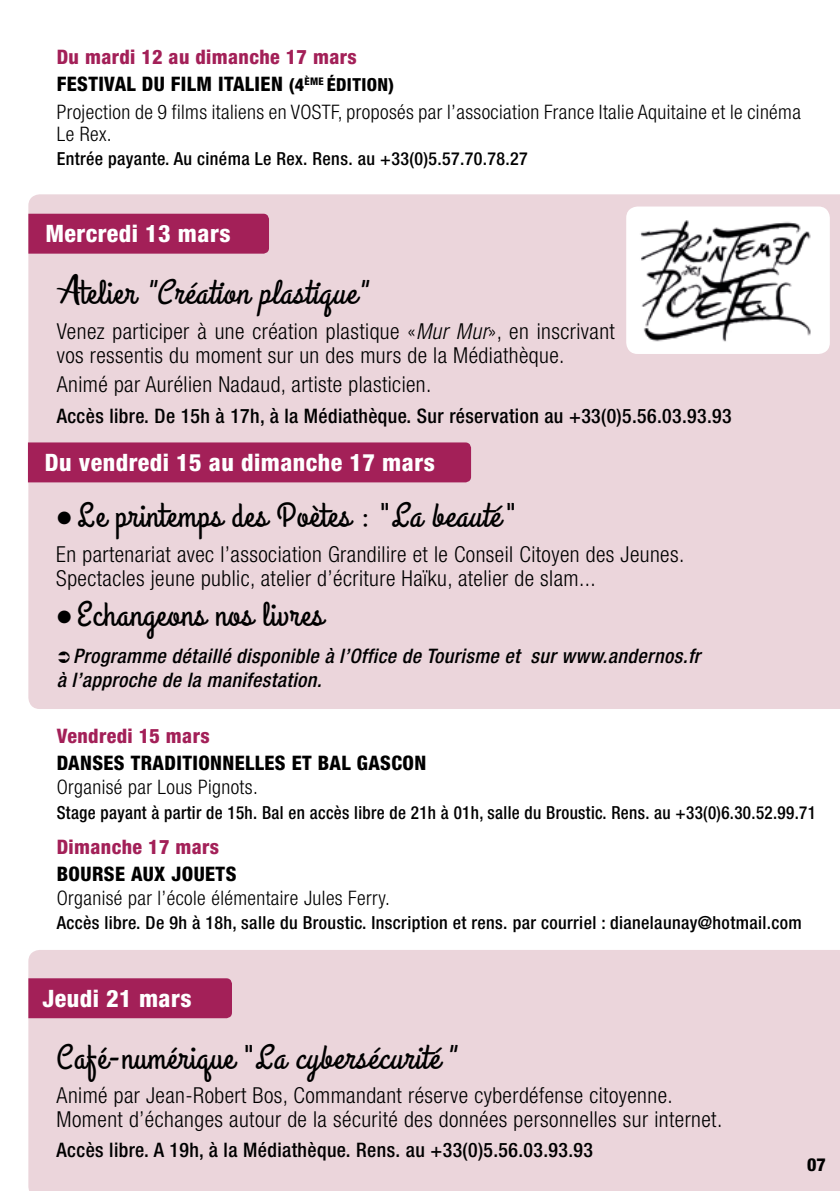
<style>
.page{position:relative;width:840px;height:1191px;background:#fff}
.page>*{position:absolute;margin:0;border:0;box-sizing:border-box;transform-origin:0 0}
.t1{font:italic 34px "Grand Hotel";letter-spacing:.03em;color:#000}
.t2{font:34px "Grand Hotel";letter-spacing:.03em;color:#000}
.t3{font:800 condensed 24px "Helvetica Neue LT Std";letter-spacing:.02em;color:#fff}
.t4{font:300 condensed 22px/24px "Helvetica Neue LT Std";letter-spacing:.02em;color:#000}
.t5{font:300 condensed 20px/27.2px "Helvetica Neue LT Std";letter-spacing:.02em;color:#000}
.t6{font:500 condensed 20px "Helvetica Neue LT Std";letter-spacing:.02em;color:#000}
.t7{font:italic 500 condensed 20px/24px "Helvetica Neue LT Std";letter-spacing:.02em;color:#000}
.t8{font:800 condensed 20px "Helvetica Neue LT Std";letter-spacing:.02em;color:#000}
.t9{font:800 condensed 20px "Helvetica Neue LT Std";letter-spacing:.02em;color:#a32058}
.t10{font:500 condensed 18px "Helvetica Neue LT Std";letter-spacing:.02em;color:#000}
.t11{font:500 condensed 18px "Helvetica Neue LT Std";letter-spacing:.02em;color:#000;scale:.95 1}
.t12{font:800 condensed 18px "Helvetica Neue LT Std";color:#000}
.s1{font-weight:800;color:#a32058}
.s2{font-weight:800}
.s3{font-weight:800;font-size:18px}
.s4{font-family:"Honeymoon Personal Use";font-style:normal}
.s5{font-style:normal}
.s6{font-style:italic}
</style>
<div class="page">
<div style="left:28px;top:194px;width:811px;height:515px;background:#ebd5db"></div>
<div style="left:28px;top:950px;width:811px;height:241px;background:#ebd5db"></div>
<div style="left:28px;top:214px;width:241px;height:40px;background:#a32058"></div>
<div style="left:28px;top:978px;width:204px;height:40px;background:#a32058"></div>
<div style="left:28px;top:442px;width:443px;height:40px;background:#a32058"></div>
<img style="left:626px;top:206px;width:203px;height:148px">
<svg style="left:73px;top:624px;width:22px;height:1px"></svg>
<svg style="left:58px;top:651px;width:29px;height:13px"></svg>
<p class="t5" style="left:57px;top:43px;width:745px"><span class="s1">Du mardi 12 au dimanche 17 mars<br></span><span class="s2">FESTIVAL DU FILM ITALIEN</span> <span class="s3">(4</span><sup>ÈME</sup> <span class="s3">ÉDITION)<br></span>Projection de 9 films italiens en VOSTF, proposés par l’association France Italie Aquitaine et le cinéma</p>
<p class="t5" style="left:57px;top:120px;width:56px">Le Rex.</p>
<p class="t10" style="left:57px;top:148px;width:472px">Entrée payante. Au cinéma Le Rex. Rens. au +33(0)5.57.70.78.27</p>
<p class="t3" style="left:45px;top:219px;width:186px">Mercredi 13 mars</p>
<h1 class="t1" style="left:57px;top:271px;width:321px"><span class="s4">A</span><span class="s5">telier</span> "Créationplastique"</h1>
<p class="t4" style="left:57px;top:319px;width:559px">Venez participer à une création plastique «<span class="s6">Mur Mur</span>», en inscrivant vos ressentis du moment sur un des murs de la Médiathèque.</p>
<p class="t4" style="left:57px;top:372px;width:376px">Animé par Aurélien Nadaud, artiste plasticien.</p>
<p class="t6" style="left:57px;top:404px;width:676px">Accès libre. De 15h à 17h, à la Médiathèque. Sur réservation au +33(0)5.56.03.93.93</p>
<p class="t3" style="left:45px;top:448px;width:391px">Du vendredi 15 au dimanche 17 mars</p>
<h1 class="t2" style="left:56px;top:494px;width:461px">● Le printemps des Poètes : "<span class="s6">Labeauté</span> "</h1>
<p class="t4" style="left:56px;top:542px;width:629px">En partenariat avec l’association Grandilire et le Conseil Citoyen des Jeunes.<br>Spectacles jeune public, atelier d’écriture Haïku, atelier de slam...</p>
<h1 class="t2" style="left:56px;top:592px;width:268px">●Echangeons nos livres</h1>
<p class="t7" style="left:57px;top:644px;width:644px;text-indent:16px">Programme détaillé disponible à l’Office de Tourisme et sur www.andernos.fr à l’approche de la manifestation.</p>
<p class="t9" style="left:57px;top:723px;width:154px">Vendredi 15 mars</p>
<p class="t8" style="left:57px;top:750px;width:371px">DANSES TRADITIONNELLES ET BAL GASCON</p>
<p class="t5" style="left:57px;top:773px;width:202px">Organisé par Lous Pignots.</p>
<p class="t11" style="left:57px;top:801px;width:800px">Stage payant à partir de 15h. Bal en accès libre de 21h à 01h, salle du Broustic. Rens. au +33(0)6.30.52.99.71</p>
<p class="t9" style="left:57px;top:834px;width:164px">Dimanche 17 mars</p>
<p class="t8" style="left:57px;top:861px;width:181px">BOURSE AUX JOUETS</p>
<p class="t5" style="left:57px;top:883px;width:334px">Organisé par l’école élémentaire Jules Ferry.</p>
<p class="t10" style="left:57px;top:912px;width:746px">Accès libre. De 9h à 18h, salle du Broustic. Inscription et rens. par courriel : dianelaunay@hotmail.com</p>
<p class="t3" style="left:43px;top:983px;width:150px">Jeudi 21 mars</p>
<h1 class="t1" style="left:57px;top:1035px;width:409px"><span class="s5">Café-numérique "</span>Lacybersécurité "</h1>
<p class="t4" style="left:57px;top:1083px;width:666px">Animé par Jean-Robert Bos, Commandant réserve cyberdéfense citoyenne.<br>Moment d’échanges autour de la sécurité des données personnelles sur internet.</p>
<p class="t6" style="left:57px;top:1137px;width:537px">Accès libre. A 19h, à la Médiathèque. Rens. au +33(0)5.56.03.93.93</p>
<p class="t12" style="left:806px;top:1153px;width:20px">07</p>
</div>
